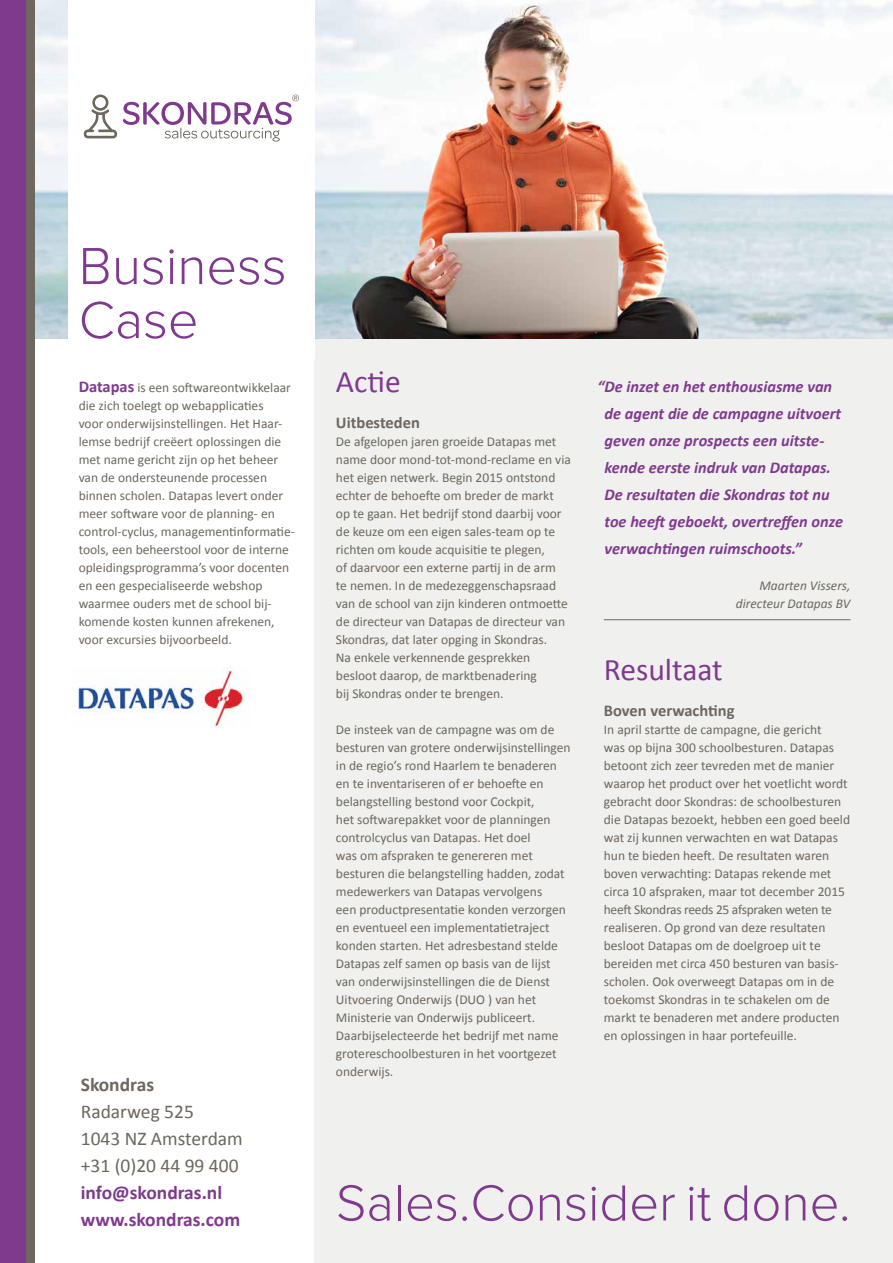
<style>
.page{position:relative;width:893px;height:1263px;background:#fff}
.page>*{position:absolute;margin:0;border:0;box-sizing:border-box;transform-origin:0 0}
.t1{font:300 54px/54px "Proxima Nova";color:#7f3a8e}
.t2{font:300 52.5px "Proxima Nova";color:#7f3a8e}
.t3{font:31.5px "Calibri";color:#7f3a8e}
.t4{font:19.5px/27px "Calibri";color:#6d675d}
.t5{font:700 19.5px/27px "Calibri";color:#7f3a8e}
.t6{font:700 19.5px "Calibri";color:#6d675d}
.t7{font:italic 700 16.5px/27px "Calibri";color:#7f3a8e}
.t8{font:700 16.5px "Calibri";color:#6d675d}
.t9{font:13.5px/18px "Calibri";color:#6d675d}
.t10{font:italic 13.5px/18px "Calibri";color:#6d675d;text-align:right}
.s1{font-weight:700;font-size:16.5px;color:#7f3a8e}
</style>
<div class="page">
<div style="left:315px;top:339px;width:578px;height:924px;background:#f0f0ef"></div>
<img style="left:34px;top:0;width:34px;height:338px">
<img style="left:315px;top:0;width:516px;height:339px">
<div style="left:0;top:0;width:34px;height:1263px;background:#6d675d"></div>
<div style="left:0;top:0;width:26px;height:1263px;background:#7f3a8e"></div>
<svg style="left:84px;top:95px;width:33px;height:43px"></svg>
<svg style="left:123px;top:95px;width:176px;height:47px"></svg>
<img style="left:72px;top:667px;width:173px;height:62px">
<hr style="left:604px;top:619px;width:246px;height:1px;background:#6d675d">
<h1 class="t1" style="left:79px;top:236px;width:210px">Business<br>Case</h1>
<p class="t9" style="left:79px;top:379px;width:218px"><span class="s1">Datapas</span> is een softwareontwikkelaar die zich toelegt op webapplicaties<br>voor onderwijsinstellingen. Het Haar&shy;lemse bedrijf creëert oplossingen die met name gericht zijn op het beheer van de ondersteunende processen binnen scholen. Datapas levert onder meer software voor de planning- en control-cyclus, managementinformatie&shy;tools, een beheerstool voor de interne opleidingsprogramma’s voor docenten en een gespecialiseerde webshop waarmee ouders met de school bij&shy;komende kosten kunnen afrekenen, voor excursies bijvoorbeeld.</p>
<h3 class="t6" style="left:81px;top:1072px;width:75px">Skondras</h3>
<h3 class="t4" style="left:81px;top:1098px;width:164px">Radarweg 525<br>1043 NZ Amsterdam +31 (0)20 44 99 400</h3>
<h3 class="t5" style="left:81px;top:1179px;width:161px">info@skondras.nl www.skondras.com</h3>
<h3 class="t3" style="left:336px;top:362px;width:66px">Actie</h3>
<p class="t8" style="left:336px;top:412px;width:85px">Uitbesteden</p>
<p class="t9" style="left:336px;top:433px;width:236px">De afgelopen jaren groeide Datapas met name door mond-tot-mond-reclame en via het eigen netwerk. Begin 2015 ontstond echter de behoefte om breder de markt op te gaan. Het bedrijf stond daarbij voor de keuze om een eigen sales-team op te richten om koude acquisitie te plegen,<br>of daarvoor een externe partij in de arm<br>te nemen. In de medezeggenschapsraad van de school van zijn kinderen ontmoette de directeur van Datapas de directeur van Skondras, dat later opging in Skondras.<br>Na enkele verkennende gesprekken besloot daarop, de marktbenadering<br>bij Skondras onder te brengen.</p>
<p class="t9" style="left:336px;top:721px;width:236px">De insteek van de campagne was om de besturen van grotere onderwijsinstellingen in de regio’s rond Haarlem te benaderen en te inventariseren of er behoefte en belangstelling bestond voor Cockpit,<br>het softwarepakket voor de planningen controlcyclus van Datapas. Het doel<br>was om afspraken te genereren met besturen die belangstelling hadden, zodat medewerkers van Datapas vervolgens<br>een productpresentatie konden verzorgen en eventueel een implementatietraject konden starten. Het adresbestand stelde Datapas zelf samen op basis van de lijst van onderwijsinstellingen die de Dienst Uitvoering Onderwijs (DUO ) van het Ministerie van Onderwijs publiceert.<br>Daarbijselecteerde het bedrijf met name grotereschoolbesturen in het voortgezet onderwijs.</p>
<p class="t7" style="left:605px;top:373px;width:240px;text-indent:-7px">“De inzet en het enthousiasme van de agent die de campagne uitvoert geven onze prospects een uitste&shy;kende eerste indruk van Datapas.<br>De resultaten die Skondras tot nu toe heeft geboekt, overtreffen onze verwachtingen ruimschoots.”</p>
<p class="t10" style="left:736px;top:576px;width:116px">Maarten Vissers, directeur Datapas BV</p>
<h3 class="t3" style="left:604px;top:650px;width:120px">Resultaat</h3>
<p class="t8" style="left:604px;top:700px;width:132px">Boven verwachting</p>
<p class="t9" style="left:604px;top:721px;width:248px">In april startte de campagne, die gericht<br>was op bijna 300 schoolbesturen. Datapas betoont zich zeer tevreden met de manier waarop het product over het voetlicht wordt gebracht door Skondras: de schoolbesturen die Datapas bezoekt, hebben een goed beeld wat zij kunnen verwachten en wat Datapas hun te bieden heeft. De resultaten waren boven verwachting: Datapas rekende met circa 10 afspraken, maar tot december 2015 heeft Skondras reeds 25 afspraken weten te realiseren. Op grond van deze resultaten besloot Datapas om de doelgroep uit te bereiden met circa 450 besturen van basis&shy;scholen. Ook overweegt Datapas om in de toekomst Skondras in te schakelen om de markt te benaderen met andere producten en oplossingen in haar portefeuille.</p>
<h2 class="t2" style="left:336px;top:1164px;width:516px">Sales.Consider it done.</h2>
</div>
